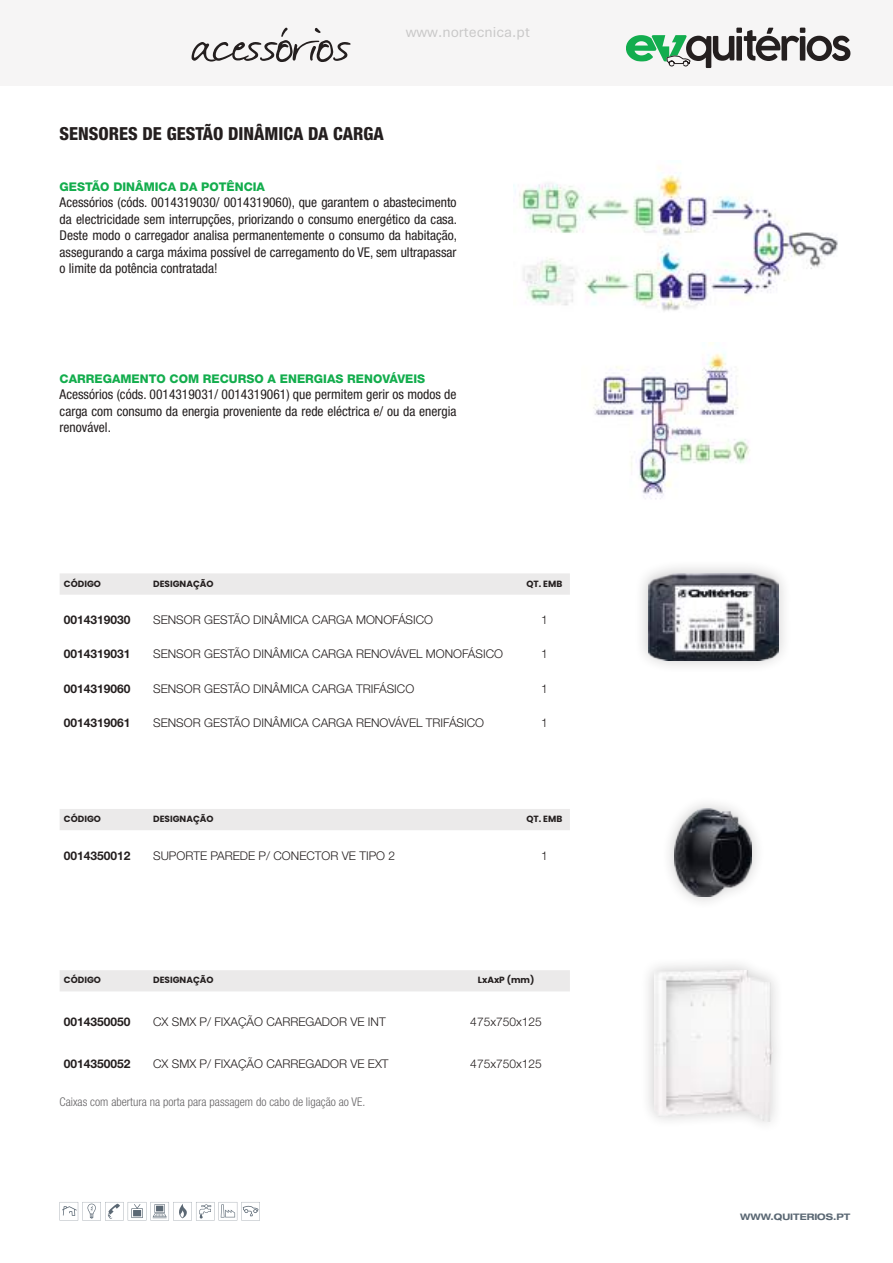
<style>
.page{position:relative;width:893px;height:1263px;background:#fff}
.page>*{position:absolute;margin:0;border:0;box-sizing:border-box;transform-origin:0 0}
.t1{font:60px "Darkwoman";color:#241f1f}
.t2{font:800 condensed 18px "Helvetica Neue LT Std";color:#241f1f}
.t3{font:15px "Aptos";color:rgb(64 64 64/.25)}
.t4{font:condensed 13.5px/16.5px "Helvetica Neue LT Std";color:#241f1f;text-align:justify}
.t5{font:300 12px "Helvetica Neue LT Std";color:#241f1f}
.t6{font:700 12px "Helvetica Neue LT Std";color:#241f1f}
.t7{font:800 12px "Helvetica Neue LT Std";color:#13ad4d}
.t8{font:300 condensed 12px "Helvetica Neue LT Std";color:#656365}
.t9{font:700 9px "Poppins";color:#241f1f}
.t10{font:700 expanded 9px "Helvetica Neue LT Std";color:#5b6874}
</style>
<div class="page">
<div style="left:0;top:0;width:893px;height:85px;background:#f6f5f5"></div>
<svg style="left:626px;top:28px;width:224px;height:40px"></svg>
<svg style="left:60px;top:1202px;width:200px;height:18px"></svg>
<img style="left:513px;top:167px;width:325px;height:144px">
<img style="left:593px;top:343px;width:157px;height:156px">
<div style="left:60px;top:970px;width:510px;height:21px;background:#ebeaea"></div>
<div style="left:640px;top:956px;width:145px;height:178px;background:#241f1f;opacity:.25"></div>
<img style="left:654px;top:970px;width:118px;height:151px">
<div style="left:60px;top:809px;width:510px;height:21px;background:#ebeaea"></div>
<div style="left:661px;top:795px;width:105px;height:115px;background:#241f1f;opacity:.25"></div>
<img style="left:675px;top:809px;width:77px;height:87px">
<div style="left:60px;top:573px;width:510px;height:22px;background:#ebeaea"></div>
<div style="left:634px;top:559px;width:158px;height:116px;background:#241f1f;opacity:.25"></div>
<img style="left:648px;top:573px;width:130px;height:87px">
<h1 class="t1" style="left:192px;top:5px;width:159px">ace ssórios</h1>
<p class="t3" style="left:406px;top:22px;width:126px">www.nortecnica.pt</p>
<h2 class="t2" style="left:60px;top:123px;width:326px">SENSORES DE GESTÃO DINÂMICA DA CARGA</h2>
<p class="t7" style="left:60px;top:179px;width:207px">GESTÃO DINÂMICA DA POTÊNCIA</p>
<p class="t4" style="left:60px;top:194px;width:399px">Acessórios (códs. 0014319030/ 0014319060), que garantem o abastecimento da electricidade sem interrupções, priorizando o consumo energético da casa.<br>Deste modo o carregador analisa permanentemente o consumo da habitação, assegurando a carga máxima possível de carregamento do VE, sem ultrapassar o limite da potência contratada!</p>
<p class="t7" style="left:60px;top:371px;width:367px">CARREGAMENTO COM RECURSO A ENERGIAS RENOVÁVEIS</p>
<p class="t4" style="left:60px;top:386px;width:398px">Acessórios (códs. 0014319031/ 0014319061) que permitem gerir os modos de carga com consumo da energia proveniente da rede eléctrica e/ ou da energia renovável.</p>
<p class="t9" style="left:64px;top:578px;width:39px">CÓDIGO</p>
<p class="t9" style="left:153px;top:578px;width:62px">DESIGNAÇÃO</p>
<p class="t9" style="left:526px;top:578px;width:37px">QT. EMB</p>
<p class="t6" style="left:64px;top:613px;width:68px">0014319030</p>
<p class="t5" style="left:153px;top:613px;width:281px">SENSOR GESTÃO DINÂMICA CARGA MONOFÁSICO</p>
<p class="t5" style="left:541px;top:613px;width:8px">1</p>
<p class="t6" style="left:64px;top:647px;width:68px">0014319031</p>
<p class="t5" style="left:153px;top:647px;width:351px">SENSOR GESTÃO DINÂMICA CARGA RENOVÁVEL MONOFÁSICO</p>
<p class="t5" style="left:541px;top:647px;width:8px">1</p>
<p class="t6" style="left:64px;top:681px;width:68px">0014319060</p>
<p class="t5" style="left:153px;top:681px;width:263px">SENSOR GESTÃO DINÂMICA CARGA TRIFÁSICO</p>
<p class="t5" style="left:541px;top:681px;width:8px">1</p>
<p class="t6" style="left:64px;top:715px;width:68px">0014319061</p>
<p class="t5" style="left:153px;top:715px;width:332px">SENSOR GESTÃO DINÂMICA CARGA RENOVÁVEL TRIFÁSICO</p>
<p class="t5" style="left:541px;top:715px;width:8px">1</p>
<p class="t9" style="left:64px;top:814px;width:39px">CÓDIGO</p>
<p class="t9" style="left:153px;top:814px;width:62px">DESIGNAÇÃO</p>
<p class="t9" style="left:526px;top:814px;width:37px">QT. EMB</p>
<p class="t6" style="left:64px;top:848px;width:68px">0014350012</p>
<p class="t5" style="left:153px;top:848px;width:243px">SUPORTE PAREDE P/ CONECTOR VE TIPO 2</p>
<p class="t5" style="left:541px;top:848px;width:8px">1</p>
<p class="t9" style="left:64px;top:975px;width:39px">CÓDIGO</p>
<p class="t9" style="left:153px;top:975px;width:62px">DESIGNAÇÃO</p>
<p class="t9" style="left:478px;top:975px;width:58px">LxAxP (mm)</p>
<p class="t6" style="left:64px;top:1014px;width:68px">0014350050</p>
<p class="t5" style="left:153px;top:1014px;width:234px">CX SMX P/ FIXAÇÃO CARREGADOR VE INT</p>
<p class="t5" style="left:470px;top:1014px;width:73px">475x750x125</p>
<p class="t6" style="left:64px;top:1056px;width:68px">0014350052</p>
<p class="t5" style="left:153px;top:1056px;width:237px">CX SMX P/ FIXAÇÃO CARREGADOR VE EXT</p>
<p class="t5" style="left:470px;top:1056px;width:73px">475x750x125</p>
<p class="t8" style="left:60px;top:1095px;width:307px">Caixas com abertura na porta para passagem do cabo de ligação ao VE.</p>
<p class="t10" style="left:740px;top:1211px;width:112px">WWW.QUITERIOS.PT</p>
</div>
